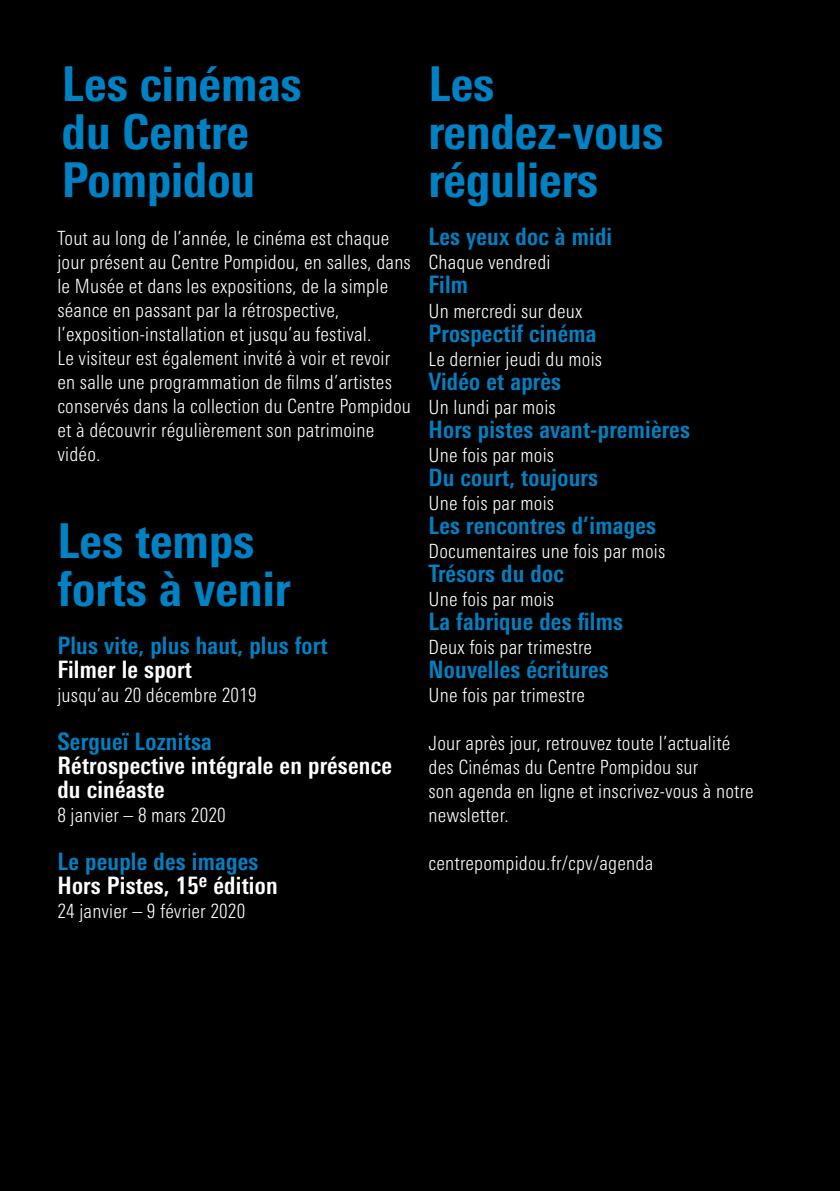
<style>
.page{position:relative;width:840px;height:1191px;background:#fff}
.page>*{position:absolute;margin:0;border:0;box-sizing:border-box;transform-origin:0 0}
.t1{font:800 condensed 48px/48px "Univers Next Pro";color:#0081c3}
.t2{font:700 condensed 24px "Univers Next Pro";letter-spacing:.01em;color:#0081c3}
.t3{font:700 condensed 24px/24px "Univers Next Pro";letter-spacing:.01em;color:#fff}
.t4{font:300 condensed 19.6px/24px "Univers Next Pro";letter-spacing:.01em;color:#fff}
.s1{color:#0081c3}
</style>
<div class="page">
<div style="left:0;top:0;width:839px;height:1191px;background:#000"></div>
<h1 class="t1" style="left:62px;top:60px;width:241px">Les cinémas du Centre<br>Pompidou</h1>
<h1 class="t1" style="left:428px;top:60px;width:236px">Les rendez-vous réguliers</h1>
<p class="t2" style="left:428px;top:223px;width:185px">Les yeux doc à midi</p>
<p class="t4" style="left:428px;top:250px;width:123px">Chaque vendredi</p>
<p class="t2" style="left:428px;top:271px;width:41px">Film</p>
<p class="t4" style="left:428px;top:298px;width:155px">Un mercredi sur deux</p>
<p class="t2" style="left:428px;top:319px;width:169px">Prospectif cinéma</p>
<p class="t4" style="left:428px;top:346px;width:175px">Le dernier jeudi du mois</p>
<p class="t2" style="left:428px;top:367px;width:134px">Vidéo et après</p>
<p class="t4" style="left:428px;top:394px;width:129px">Un lundi par mois</p>
<p class="t2" style="left:428px;top:415px;width:263px">Hors pistes avant-premières</p>
<p class="t4" style="left:428px;top:442px;width:127px">Une fois par mois</p>
<p class="t2" style="left:428px;top:463px;width:171px">Du court, toujours</p>
<p class="t4" style="left:428px;top:490px;width:127px">Une fois par mois</p>
<p class="t2" style="left:428px;top:511px;width:229px">Les rencontres d’images</p>
<p class="t4" style="left:428px;top:538px;width:238px">Documentaires une fois par mois</p>
<p class="t2" style="left:428px;top:559px;width:137px">Trésors du doc</p>
<p class="t4" style="left:428px;top:586px;width:127px">Une fois par mois</p>
<p class="t2" style="left:428px;top:607px;width:196px">La fabrique des films</p>
<p class="t4" style="left:428px;top:634px;width:165px">Deux fois par trimestre</p>
<p class="t2" style="left:428px;top:655px;width:182px">Nouvelles écritures</p>
<p class="t4" style="left:428px;top:682px;width:158px">Une fois par trimestre</p>
<p class="t4" style="left:428px;top:730px;width:326px">Jour après jour, retrouvez toute l’actualité des Cinémas du Centre Pompidou sur<br>son agenda en ligne et inscrivez-vous à notre newsletter.</p>
<p class="t4" style="left:428px;top:850px;width:226px">centrepompidou.fr/cpv/agenda</p>
<p class="t4" style="left:57px;top:226px;width:355px">Tout au long de l’année, le cinéma est chaque jour présent au Centre Pompidou, en salles, dans le Musée et dans les expositions, de la simple séance en passant par la rétrospective, l’exposition-installation et jusqu’au festival.<br>Le visiteur est également invité à voir et revoir en salle une programmation de films d’artistes conservés dans la collection du Centre Pompidou et à découvrir régulièrement son patrimoine vidéo.</p>
<h1 class="t1" style="left:57px;top:516px;width:235px">Les temps forts à venir</h1>
<p class="t2" style="left:57px;top:631px;width:271px">Plus vite, plus haut, plus fort</p>
<p class="t3" style="left:57px;top:657px;width:136px">Filmer le sport</p>
<p class="t4" style="left:57px;top:682px;width:200px">jusqu’au 20 décembre 2019</p>
<p class="t2" style="left:57px;top:727px;width:156px">Sergueï Loznitsa</p>
<p class="t3" style="left:57px;top:753px;width:336px">Rétrospective intégrale en présence du cinéaste</p>
<p class="t4" style="left:57px;top:802px;width:170px">8 janvier – 8 mars 2020</p>
<p class="t3" style="left:57px;top:849px;width:222px"><span class="s1">Le peuple des images<br></span>Hors Pistes, 15<sup>e</sup> édition</p>
<p class="t4" style="left:57px;top:898px;width:189px">24 janvier – 9 février 2020</p>
</div>
